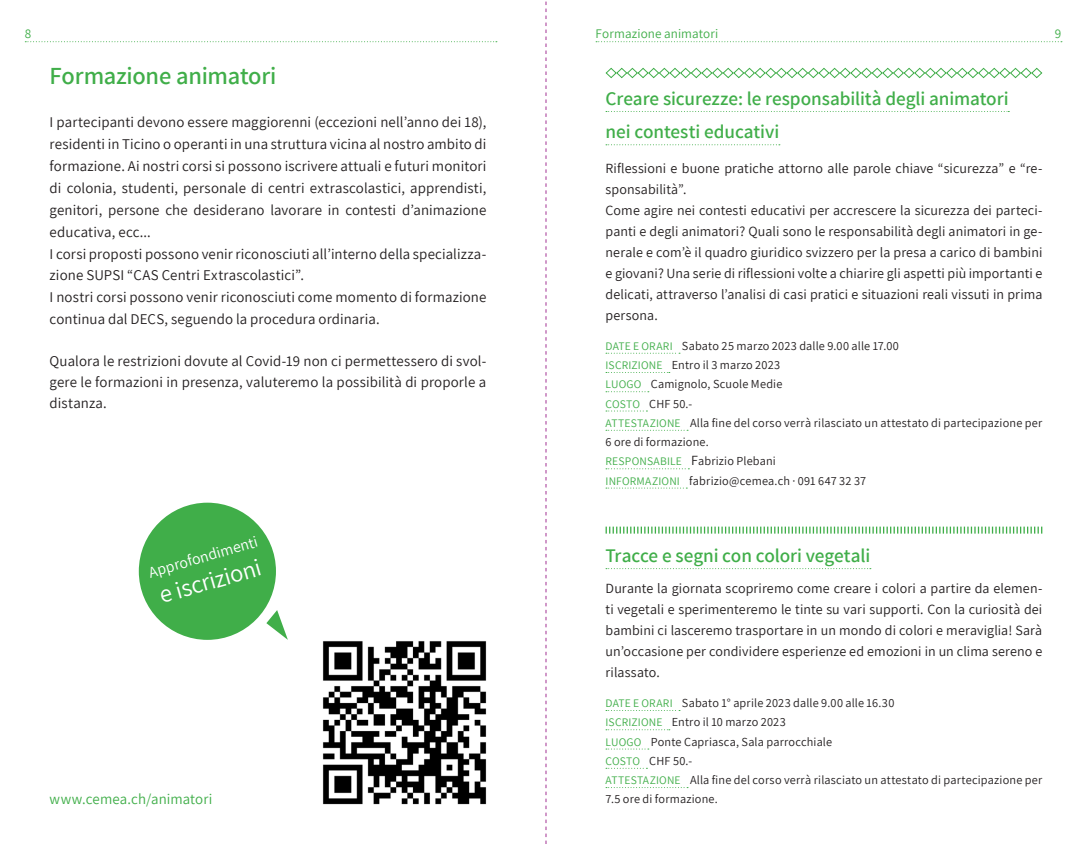
<style>
.page{position:relative;width:1092px;height:844px;background:#fff}
.page>*{position:absolute;margin:0;border:0;box-sizing:border-box;transform-origin:0 0}
.t1{font:600 24.5px "Assistant";letter-spacing:-.01em;color:#40ae49}
.t2{font:24.5px "Assistant";color:#fff}
.t3{font:600 19.25px "Assistant";letter-spacing:-.005em;color:#40ae49}
.t4{font:15.75px "Assistant";color:#fff}
.t5{font:14.88px/21.9px "Assistant";letter-spacing:.01em;color:#231f20;text-align:justify}
.t6{font:14.88px "Assistant";letter-spacing:.005em;color:#40ae49}
.t7{font:14px/21px "Assistant";letter-spacing:.01em;color:#231f20;text-align:justify}
.t8{font:13.12px "Assistant";letter-spacing:.01em;color:#40ae49}
.t9{font:12.25px/19.2px "Assistant";letter-spacing:.015em;color:#231f20}
.s1{font-size:11.55px;color:#40ae49}
.s2{font-size:14px}
</style>
<div class="page">
<svg style="left:545px;top:1px;width:1px;height:842px"></svg>
<svg style="left:596px;top:41px;width:465px;height:1px"></svg>
<svg style="left:25px;top:41px;width:472px;height:1px"></svg>
<svg style="left:605px;top:67px;width:437px;height:12px"></svg>
<svg style="left:606px;top:111px;width:403px;height:1px"></svg>
<svg style="left:606px;top:144px;width:173px;height:1px"></svg>
<svg style="left:606px;top:352px;width:74px;height:1px"></svg>
<svg style="left:606px;top:372px;width:63px;height:1px"></svg>
<svg style="left:606px;top:391px;width:42px;height:1px"></svg>
<svg style="left:606px;top:410px;width:41px;height:1px"></svg>
<svg style="left:606px;top:429px;width:82px;height:1px"></svg>
<svg style="left:606px;top:468px;width:83px;height:1px"></svg>
<svg style="left:606px;top:487px;width:81px;height:1px"></svg>
<svg style="left:605px;top:526px;width:437px;height:7px"></svg>
<svg style="left:606px;top:568px;width:264px;height:1px"></svg>
<svg style="left:606px;top:729px;width:63px;height:1px"></svg>
<svg style="left:606px;top:748px;width:42px;height:1px"></svg>
<svg style="left:606px;top:767px;width:41px;height:1px"></svg>
<div style="left:139px;top:502px;width:137px;height:137px;background:#40ae49;border-radius:50%"></div>
<svg style="left:266px;top:610px;width:22px;height:29px"></svg>
<img style="left:322px;top:641px;width:165px;height:164px">
<p class="t8" style="left:25px;top:25px;width:8px">8</p>
<p class="t1" style="left:50px;top:59px;width:228px">Formazione animatori</p>
<p class="t5" style="left:50px;top:111px;width:438px">I partecipanti devono essere maggiorenni (eccezioni nell’anno dei 18), residenti in Ticino o operanti in una struttura vicina al nostro ambito di formazione. Ai nostri corsi si possono iscrivere attuali e futuri monitori di colonia, studenti, personale di centri extrascolastici, apprendisti, genitori, persone che desiderano lavorare in contesti d’animazione educativa, ecc...</p>
<p class="t5" style="left:50px;top:242px;width:438px">I corsi proposti possono venir riconosciuti all’interno della specializza&shy;zione SUPSI “CAS Centri Extrascolastici”.</p>
<p class="t5" style="left:50px;top:286px;width:438px">I nostri corsi possono venir riconosciuti come momento di formazione continua dal DECS, seguendo la procedura ordinaria.</p>
<p class="t5" style="left:50px;top:350px;width:438px;line-height:21px">Qualora le restrizioni dovute al Covid-19 non ci permettessero di svol&shy;gere le formazioni in presenza, valuteremo la possibilità di proporle a distanza.</p>
<p class="t8" style="left:595px;top:25px;width:124px">Formazione animatori</p>
<p class="t8" style="left:1054px;top:25px;width:8px">9</p>
<p class="t3" style="left:605px;top:85px;width:404px">Creare sicurezze: le responsabilità degli animatori</p>
<p class="t3" style="left:605px;top:118px;width:175px">nei contesti educativi</p>
<p class="t7" style="left:605px;top:157px;width:438px">Riflessioni e buone pratiche attorno alle parole chiave “sicurezza” e “re&shy;sponsabilità”.</p>
<p class="t7" style="left:605px;top:199px;width:438px">Come agire nei contesti educativi per accrescere la sicurezza dei parteci&shy;panti e degli animatori? Quali sono le responsabilità degli animatori in ge&shy;nerale e com’è il quadro giuridico svizzero per la presa a carico di bambini e giovani? Una serie di riflessioni volte a chiarire gli aspetti più importanti e delicati, attraverso l’analisi di casi pratici e situazioni reali vissuti in prima persona.</p>
<p class="t9" style="left:605px;top:335px;width:295px"><span class="s1">DATE E ORARI</span> Sabato 25 marzo 2023 dalle 9.00 alle 17.00</p>
<p class="t9" style="left:605px;top:354px;width:176px"><span class="s1">ISCRIZIONE</span> Entro il 3 marzo 2023</p>
<p class="t9" style="left:605px;top:374px;width:178px"><span class="s1">LUOGO</span> Camignolo, Scuole Medie</p>
<p class="t9" style="left:605px;top:393px;width:88px"><span class="s1">COSTO</span> CHF 50.-</p>
<p class="t9" style="left:605px;top:412px;width:438px"><span class="s1">ATTESTAZIONE</span> Alla fine del corso verrà rilasciato un attestato di partecipazione per<br>6 ore di formazione.</p>
<p class="t9" style="left:605px;top:451px;width:172px"><span class="s1">RESPONSABILE</span> <span class="s2">F</span>abrizio Plebani</p>
<p class="t9" style="left:605px;top:470px;width:262px"><span class="s1">INFORMAZIONI</span> fabrizio@cemea.ch · 091 647 32 37</p>
<p class="t4" style="left:146px;top:562px;width:114px;rotate:-16deg">Approfondimenti</p>
<p class="t2" style="left:155px;top:579px;width:106px;rotate:-16deg">e iscrizioni</p>
<p class="t3" style="left:605px;top:542px;width:266px">Tracce e segni con colori vegetali</p>
<p class="t7" style="left:605px;top:577px;width:438px">Durante la giornata scopriremo come creare i colori a partire da elemen&shy;ti vegetali e sperimenteremo le tinte su vari supporti. Con la curiosità dei bambini ci lasceremo trasportare in un mondo di colori e meraviglia! Sarà un’occasione per condividere esperienze ed emozioni in un clima sereno e rilassato.</p>
<p class="t9" style="left:605px;top:692px;width:290px"><span class="s1">DATE E ORARI</span> Sabato 1° aprile 2023 dalle 9.00 alle 16.30</p>
<p class="t9" style="left:605px;top:711px;width:182px"><span class="s1">ISCRIZIONE</span> Entro il 10 marzo 2023</p>
<p class="t9" style="left:605px;top:731px;width:228px"><span class="s1">LUOGO</span> Ponte Capriasca, Sala parrocchiale</p>
<p class="t9" style="left:605px;top:750px;width:88px"><span class="s1">COSTO</span> CHF 50.-</p>
<p class="t9" style="left:605px;top:769px;width:438px"><span class="s1">ATTESTAZIONE</span> Alla fine del corso verrà rilasciato un attestato di partecipazione per</p>
<p class="t6" style="left:50px;top:788px;width:164px">www.cemea.ch/animatori</p>
<p class="t9" style="left:605px;top:788px;width:114px">7.5 ore di formazione.</p>
</div>
